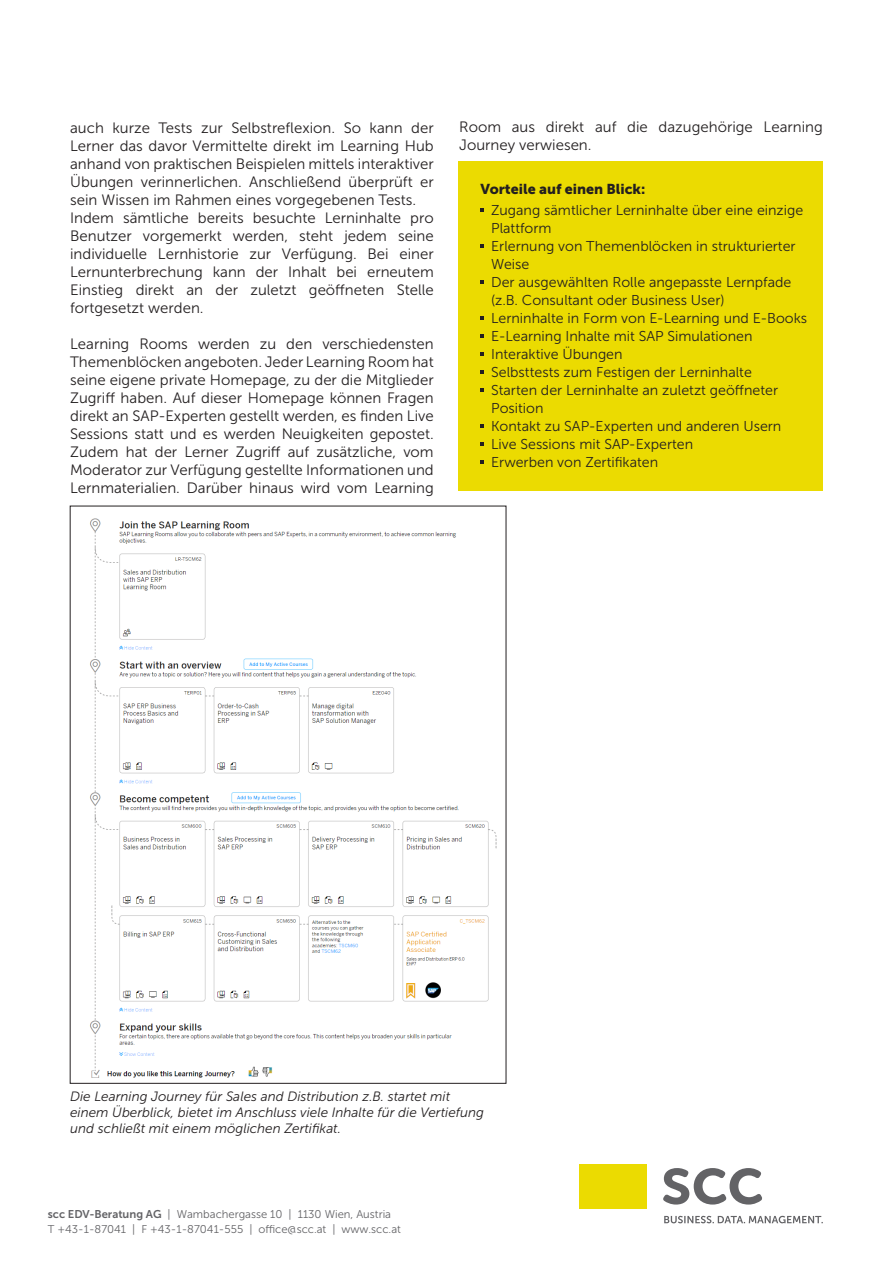
<style>
.page{position:relative;width:893px;height:1263px;background:#fff}
.page>*{position:absolute;margin:0;border:0;box-sizing:border-box;transform-origin:0 0}
.t1{font:15px/18px "Museo Sans 300";color:#231f20;text-align:justify}
.t2{font:14.25px/18px "Museo Sans 300";color:#231f20}
.t3{font:14.25px "Museo Sans 900";color:#231f20}
.t4{font:italic 13.5px "Museo Sans 300";color:#231f20}
.t5{font:11.25px/14.2px "Museo Sans 300";color:#636366}
.s1{font-family:"Museo Sans 700"}
</style>
<div class="page">
<svg style="left:663px;top:1168px;width:99px;height:36px"></svg>
<div style="left:579px;top:1164px;width:67px;height:44px;background:#ebdb01"></div>
<svg style="left:664px;top:1216px;width:159px;height:7px"></svg>
<div style="left:459px;top:161px;width:364px;height:330px;background:#ebdb01"></div>
<svg style="left:480px;top:209px;width:4px;height:3px"></svg>
<svg style="left:480px;top:245px;width:4px;height:3px"></svg>
<svg style="left:480px;top:281px;width:4px;height:3px"></svg>
<svg style="left:480px;top:317px;width:4px;height:3px"></svg>
<svg style="left:480px;top:335px;width:4px;height:3px"></svg>
<svg style="left:480px;top:353px;width:4px;height:3px"></svg>
<svg style="left:480px;top:371px;width:4px;height:3px"></svg>
<svg style="left:480px;top:389px;width:4px;height:3px"></svg>
<svg style="left:480px;top:425px;width:4px;height:3px"></svg>
<svg style="left:480px;top:443px;width:4px;height:3px"></svg>
<svg style="left:480px;top:461px;width:4px;height:3px"></svg>
<img style="left:89px;top:518px;width:408px;height:560px">
<p class="t1" style="left:70px;top:119px;width:365px">auch kurze Tests zur Selbstreflexion. So kann der Lerner das davor Vermittelte direkt im Learning Hub anhand von praktischen Beispielen mittels interaktiver Übungen verinnerlichen. Anschließend überprüft er sein Wissen im Rahmen eines vorgegebenen Tests.</p>
<p class="t1" style="left:70px;top:209px;width:365px">Indem sämtliche bereits besuchte Lerninhalte pro Benutzer vorgemerkt werden, steht jedem seine individuelle Lernhistorie zur Verfügung. Bei einer Lernunterbrechung kann der Inhalt bei erneutem Einstieg direkt an der zuletzt geöffneten Stelle fortgesetzt werden.</p>
<p class="t1" style="left:70px;top:335px;width:365px">Learning Rooms werden zu den verschiedensten Themenblöcken angeboten. Jeder Learning Room hat seine eigene private Homepage, zu der die Mitglieder Zugriff haben. Auf dieser Homepage können Fragen direkt an SAP-Experten gestellt werden, es finden Live Sessions statt und es werden Neuigkeiten gepostet.<br>Zudem hat der Lerner Zugriff auf zusätzliche, vom Moderator zur Verfügung gestellte Informationen und Lernmaterialien. Darüber hinaus wird vom Learning</p>
<p class="t1" style="left:459px;top:118px;width:365px">Room aus direkt auf die dazugehörige Learning<br>Journey verwiesen.</p>
<p class="t3" style="left:480px;top:181px;width:166px">Vorteile auf einen Blick:</p>
<p class="t2" style="left:491px;top:201px;width:314px">Zugang sämtlicher Lerninhalte über eine einzige<br>Plattform</p>
<p class="t2" style="left:491px;top:237px;width:306px">Erlernung von Themenblöcken in strukturierter<br>Weise</p>
<p class="t2" style="left:491px;top:273px;width:302px">Der ausgewählten Rolle angepasste Lernpfade (z.B. Consultant oder Business User)</p>
<p class="t2" style="left:491px;top:309px;width:318px">Lerninhalte in Form von E-Learning und E-Books</p>
<p class="t2" style="left:491px;top:327px;width:263px">E-Learning Inhalte mit SAP Simulationen</p>
<p class="t2" style="left:491px;top:345px;width:133px">Interaktive Übungen</p>
<p class="t2" style="left:491px;top:363px;width:262px">Selbsttests zum Festigen der Lerninhalte</p>
<p class="t2" style="left:491px;top:381px;width:288px">Starten der Lerninhalte an zuletzt geöffneter<br>Position</p>
<p class="t2" style="left:491px;top:417px;width:292px">Kontakt zu SAP-Experten und anderen Usern</p>
<p class="t2" style="left:491px;top:435px;width:204px">Live Sessions mit SAP-Experten</p>
<p class="t2" style="left:491px;top:453px;width:169px">Erwerben von Zertifikaten</p>
<p class="t4" style="left:70px;top:1089px;width:382px">Die Learning Journey für Sales and Distribution z.B. startet mit</p>
<p class="t4" style="left:70px;top:1105px;width:415px">einem Überblick, bietet im Anschluss viele Inhalte für die Vertiefung</p>
<p class="t4" style="left:70px;top:1121px;width:272px">und schließt mit einem möglichen Zertifikat.</p>
<p class="t5" style="left:48px;top:1207px;width:355px"><span class="s1">scc EDV-Beratung AG</span> | Wambachergasse 10 | 1130 Wien, Austria<br>T +43-1-87041 | F +43-1-87041-555 | office@scc.at | www.scc.at</p>
</div>
